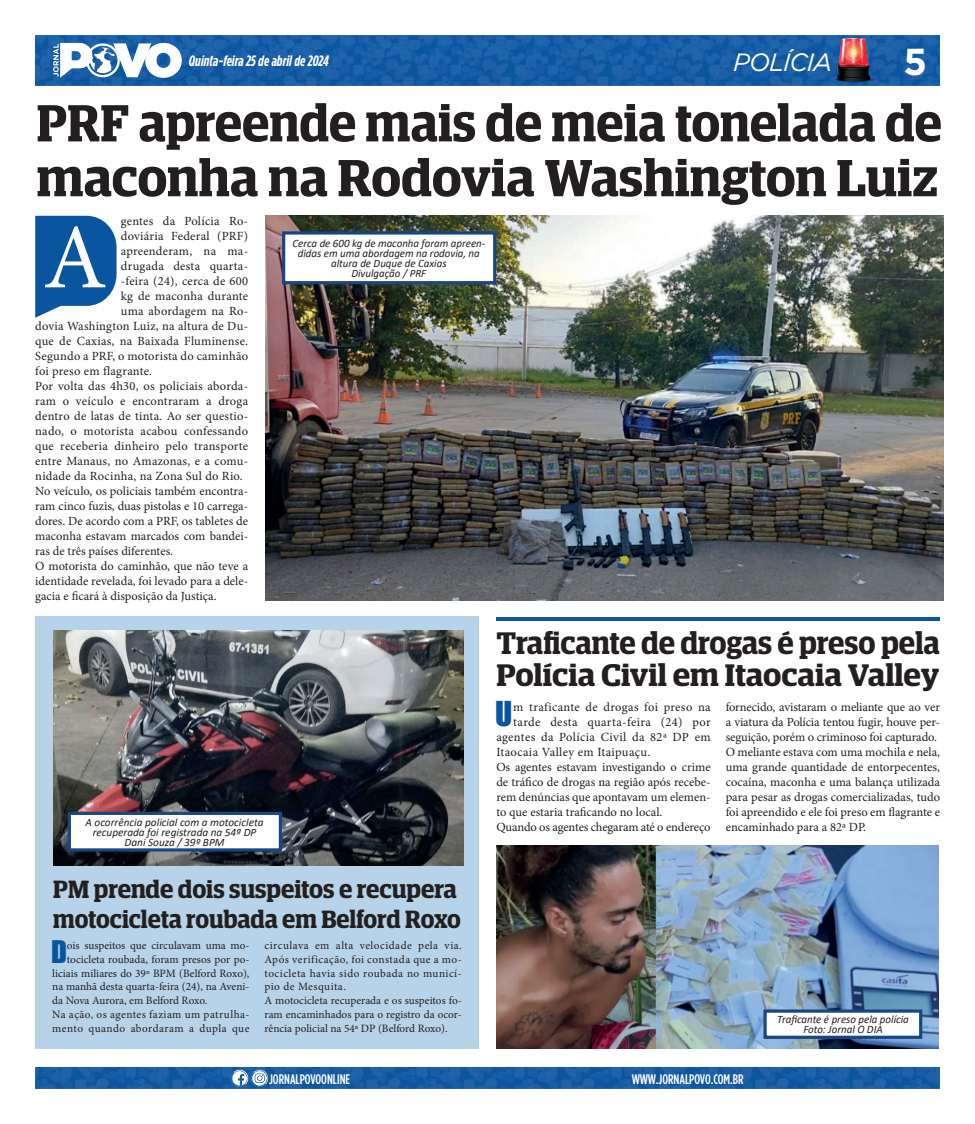
<style>
.page{position:relative;width:975px;height:1124px;background:#fff}
.page>*{position:absolute;margin:0;border:0;box-sizing:border-box;transform-origin:0 0}
.t1{font:92.12px "Minion Pro";color:#fff}
.t2{font:600 52.25px/54.8px "Guardian Egyptian Display";color:#231f20}
.t3{font:700 37.5px "Gotham";color:#fff}
.t4{font:31.5px "Impact";color:#0a55a0}
.t5{font:600 31.12px/32.9px "Guardian Egyptian Display";color:#231f20}
.t6{font:28.62px "Impact";color:#0a55a0}
.t7{font:600 25px/29.6px "Guardian Egyptian Display";letter-spacing:-.005em;color:#231f20}
.t8{font:italic 25px "Gotham";letter-spacing:-.04em;color:#fff}
.t9{font:italic 700 15px "Gotham Cond";color:#fff}
.t10{font:500 13.88px "Gotham Cond";color:#fff}
.t11{font:12.5px/15px "Minion Pro";letter-spacing:.005em;color:#231f20}
.t12{font:12.5px "Minion Pro";letter-spacing:.03em;color:#231f20}
.t13{font:11.25px/13.8px "Minion Pro";letter-spacing:.005em;color:#231f20}
.t14{font:italic 11.25px/10px "Calibri";color:#231f20;text-align:center}
.t15{font:11.25px "Minion Pro";letter-spacing:.04em;color:#231f20}
.t16{font:11.25px "Minion Pro";letter-spacing:.035em;color:#231f20}
</style>
<div class="page">
<img style="left:35px;top:1067px;width:904px;height:21px">
<img style="left:35px;top:35px;width:904px;height:50px">
<svg style="left:53px;top:42px;width:129px;height:37px"></svg>
<svg style="left:230px;top:1068px;width:39px;height:18px"></svg>
<img style="left:833px;top:38px;width:45px;height:45px">
<svg style="left:35px;top:216px;width:81px;height:102px;background:#2e6eae"></svg>
<img style="left:266px;top:216px;width:677px;height:384px">
<img style="left:496px;top:845px;width:442px;height:203px">
<div style="left:35px;top:615px;width:443px;height:433px;background:#b7d3e9"></div>
<img style="left:53px;top:630px;width:410px;height:235px">
<div style="left:763px;top:1009px;width:159px;height:29px;background:#fff;border:3px solid #174685"></div>
<div style="left:68px;top:811px;width:214px;height:40px;background:#fff;border:3px solid #174685"></div>
<div style="left:282px;top:231px;width:214px;height:53px;background:#fff;border:3px solid #174685"></div>
<hr style="left:496px;top:617px;width:443px;height:3px;background:#0a55a0">
<p class="t9" style="left:189px;top:52px;width:141px">Quinta-feira 25 de abril de 2024</p>
<h3 class="t3" style="left:903px;top:37px;width:25px">5</h3>
<h3 class="t8" style="left:733px;top:47px;width:100px">POLÍCIA</h3>
<h2 class="t2" style="left:37px;top:96px;width:906px">PRF apreende mais de meia tonelada de maconha na Rodovia Washington Luiz</h2>
<h1 class="t1" style="left:43px;top:196px;width:65px">A</h1>
<p class="t11" style="left:121px;top:213px;width:129px">gentes da Polícia Ro-</p>
<p class="t11" style="left:121px;top:228px;width:129px">doviária Federal (PRF)</p>
<p class="t11" style="left:121px;top:243px;width:129px">apreenderam, na ma-</p>
<p class="t11" style="left:121px;top:258px;width:129px">drugada desta quarta-</p>
<p class="t11" style="left:121px;top:273px;width:129px">-feira (24), cerca de 600</p>
<p class="t11" style="left:121px;top:288px;width:129px">kg de maconha durante</p>
<p class="t11" style="left:121px;top:303px;width:129px">uma abordagem na Ro-</p>
<p class="t11" style="left:35px;top:318px;width:214px">dovia Washington Luiz, na altura de Du-</p>
<p class="t11" style="left:35px;top:333px;width:214px">que de Caxias, na Baixada Fluminense.</p>
<p class="t11" style="left:35px;top:348px;width:214px">Segundo a PRF, o motorista do caminhão</p>
<p class="t11" style="left:35px;top:363px;width:118px">foi preso em flagrante.</p>
<p class="t11" style="left:35px;top:378px;width:214px">Por volta das 4h30, os policiais aborda-</p>
<p class="t11" style="left:35px;top:393px;width:214px">ram o veículo e encontraram a droga</p>
<p class="t11" style="left:35px;top:408px;width:214px">dentro de latas de tinta. Ao ser questio-</p>
<p class="t11" style="left:35px;top:423px;width:214px">nado, o motorista acabou confessando</p>
<p class="t11" style="left:35px;top:438px;width:214px">que receberia dinheiro pelo transporte</p>
<p class="t11" style="left:35px;top:453px;width:214px">entre Manaus, no Amazonas, e a comu-</p>
<p class="t11" style="left:35px;top:468px;width:209px">nidade da Rocinha, na Zona Sul do Rio.</p>
<p class="t11" style="left:35px;top:483px;width:214px">No veículo, os policiais também encontra-</p>
<p class="t11" style="left:35px;top:498px;width:214px">ram cinco fuzis, duas pistolas e 10 carrega-</p>
<p class="t11" style="left:35px;top:513px;width:214px">dores. De acordo com a PRF, os tabletes de</p>
<p class="t11" style="left:35px;top:528px;width:214px">maconha estavam marcados com bandei-</p>
<p class="t11" style="left:35px;top:543px;width:139px">ras de três países diferentes.</p>
<p class="t11" style="left:35px;top:558px;width:214px">O motorista do caminhão, que não teve a</p>
<p class="t11" style="left:35px;top:573px;width:214px">identidade revelada, foi levado para a dele-</p>
<p class="t11" style="left:35px;top:588px;width:183px">gacia e ficará à disposição da Justiça.</p>
<p class="t14" style="left:292px;top:238px;width:194px">Cerca de 600 kg de maconha foram apreen&shy;didas em uma abordagem na rodovia, na altura de Duque de Caxias<br>Divulgação / PRF</p>
<p class="t14" style="left:86px;top:816px;width:179px">A ocorrência policial com a motocicleta recuperada foi registrada na 54ª DP<br>Dani Souza / 39º BPM</p>
<h3 class="t7" style="left:53px;top:874px;width:409px">PM prende dois suspeitos e recupera motocicleta roubada em Belford Roxo</h3>
<h3 class="t6" style="left:51px;top:929px;width:17px">D</h3>
<p class="t13" style="left:67px;top:938px;width:184px">ois suspeitos que circulavam uma mo-</p>
<p class="t13" style="left:67px;top:952px;width:184px">tocicleta roubada, foram presos por po-</p>
<p class="t13" style="left:52px;top:966px;width:199px">liciais miliares do 39º BPM (Belford Roxo),</p>
<p class="t13" style="left:52px;top:979px;width:199px">na manhã desta quarta-feira (24), na Aveni-</p>
<p class="t13" style="left:52px;top:993px;width:157px">da Nova Aurora, em Belford Roxo.</p>
<p class="t15" style="left:52px;top:1006px;width:199px">Na ação, os agentes faziam um patrulha-</p>
<p class="t16" style="left:52px;top:1020px;width:199px">mento quando abordaram a dupla que</p>
<p class="t13" style="left:264px;top:938px;width:199px">circulava em alta velocidade pela via.<br>Após verificação, foi constada que a mo&shy;tocicleta havia sido roubada no municí&shy;pio de Mesquita.<br>A motocicleta recuperada e os suspeitos fo&shy;ram encaminhados para o registro da ocor&shy;rência policial na 54ª DP (Belford Roxo).</p>
<h3 class="t5" style="left:496px;top:626px;width:445px">Traficante de drogas é preso pela<br>Polícia Civil em Itaocaia Valley</h3>
<h3 class="t4" style="left:495px;top:688px;width:19px">U</h3>
<p class="t12" style="left:513px;top:698px;width:199px">m traficante de drogas foi preso na</p>
<p class="t12" style="left:513px;top:713px;width:199px">tarde desta quarta-feira (24) por</p>
<p class="t12" style="left:496px;top:728px;width:216px">agentes da Polícia Civil da 82ª DP em</p>
<p class="t12" style="left:496px;top:743px;width:155px">Itaocaia Valley em Itaipuaçu.</p>
<p class="t11" style="left:496px;top:759px;width:216px">Os agentes estavam investigando o crime</p>
<p class="t11" style="left:496px;top:774px;width:216px">de tráfico de drogas na região após recebe-</p>
<p class="t11" style="left:496px;top:789px;width:216px">rem denúncias que apontavam um elemen-</p>
<p class="t11" style="left:496px;top:804px;width:167px">to que estaria traficando no local.</p>
<p class="t11" style="left:496px;top:819px;width:216px">Quando os agentes chegaram até o endereço</p>
<p class="t11" style="left:725px;top:699px;width:216px">fornecido, avistaram o meliante que ao ver a viatura da Polícia tentou fugir, houve per&shy;seguição, porém o criminoso foi capturado.<br>O meliante estava com uma mochila e nela, uma grande quantidade de entorpecentes, cocaína, maconha e uma balança utilizada para pesar as drogas comercializadas, tudo foi apreendido e ele foi preso em flagrante e encaminhado para a 82ª DP.</p>
<p class="t14" style="left:777px;top:1013px;width:133px">Traficante é preso pela polícia<br>Foto: Jornal O DIA</p>
<p class="t10" style="left:269px;top:1070px;width:83px">JORNALPOVOONLINE</p>
<p class="t10" style="left:631px;top:1070px;width:113px">WWW.JORNALPOVO.COM.BR</p>
</div>
